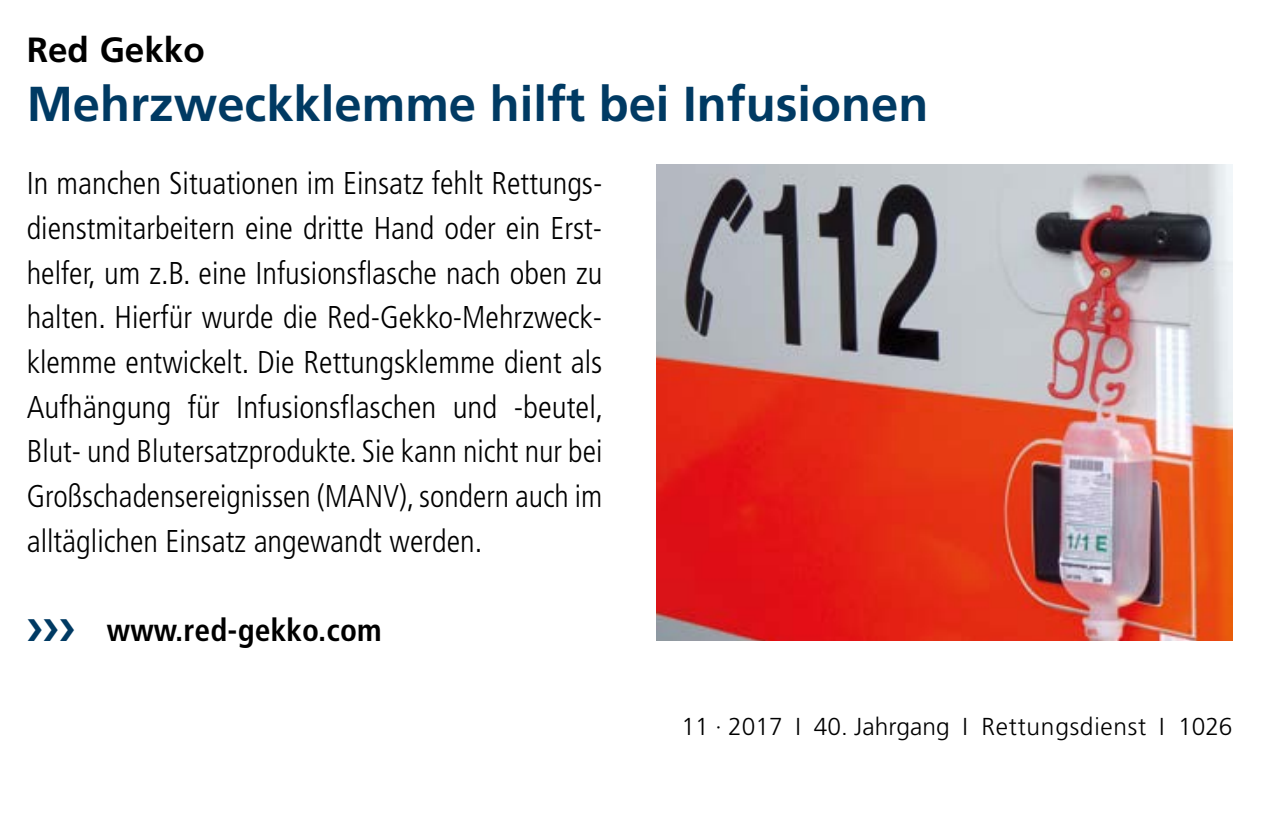
<style>
.page{position:relative;width:1286px;height:820px;background:#fff}
.page>*{position:absolute;margin:0;border:0;box-sizing:border-box;transform-origin:0 0}
.t1{font:700 49px "Frutiger";color:#003a63}
.t2{font:700 35px "Frutiger";color:#000}
.t3{font:300 condensed 31.5px/44.8px "Frutiger";color:#000;text-align:justify}
.t4{font:700 condensed 31.5px "Frutiger";letter-spacing:.005em;color:#000}
.t5{font:300 24.5px "Frutiger";color:#000}
</style>
<div class="page">
<img style="left:657px;top:164px;width:575px;height:477px">
<p class="t2" style="left:27px;top:29px;width:179px">Red Gekko</p>
<h1 class="t1" style="left:27px;top:75px;width:903px">Mehrzweckklemme hilft bei Infusionen</h1>
<p class="t3" style="left:27px;top:161px;width:578px">In manchen Situationen im Einsatz fehlt Rettungs&shy;dienstmitarbeitern eine dritte Hand oder ein Erst&shy;helfer, um z.B. eine Infusionsflasche nach oben zu halten. Hierfür wurde die Red-Gekko-Mehrzweck&shy;klemme entwickelt. Die Rettungsklemme dient als Aufhängung für Infusionsflaschen und -beutel, Blut- und Blutersatzprodukte. Sie kann nicht nur bei Großschadensereignissen (MANV), sondern auch im alltäglichen Einsatz angewandt werden.</p>
<p class="t4" style="left:107px;top:611px;width:276px">www.red-gekko.com</p>
<p class="t5" style="left:681px;top:713px;width:552px">11 · 2017 I 40. Jahrgang I Rettungsdienst I 1026</p>
</div>
